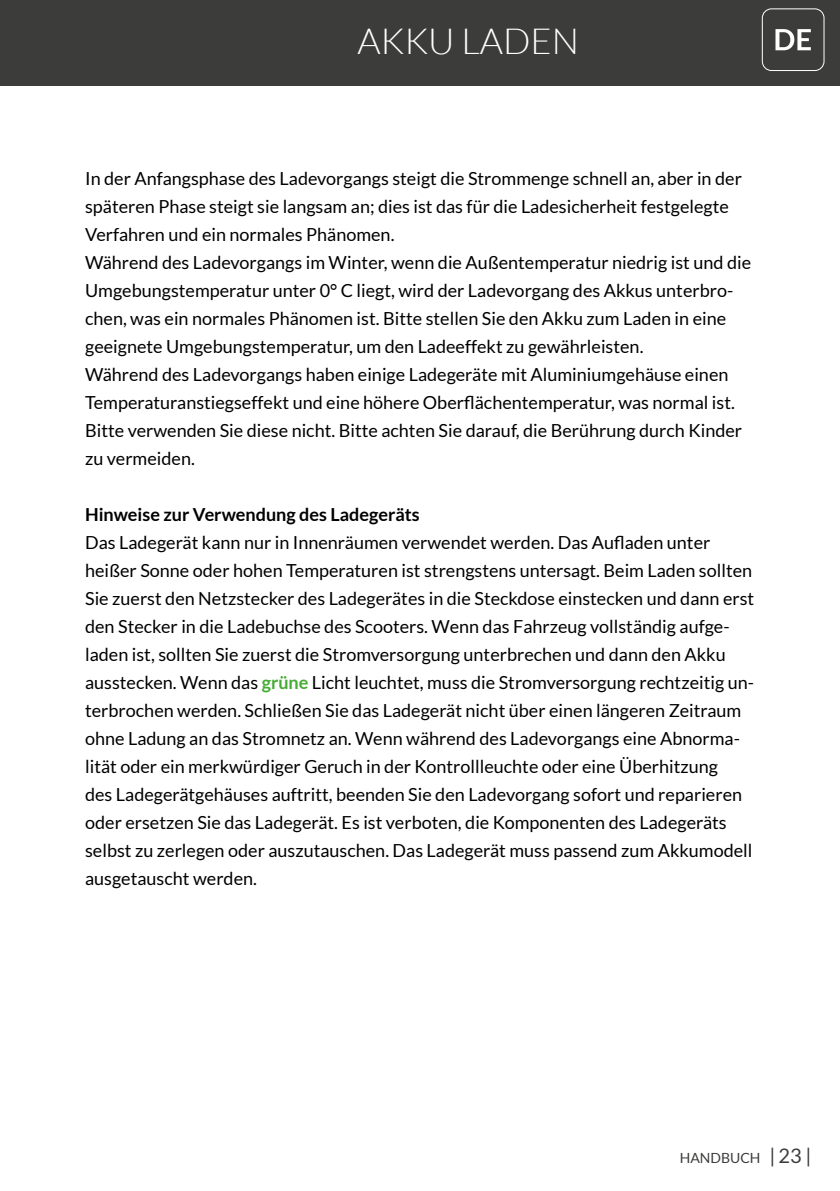
<style>
.page{position:relative;width:840px;height:1191px;background:#fff}
.page>*{position:absolute;margin:0;border:0;box-sizing:border-box;transform-origin:0 0}
.t1{font:300 36px "Lato";color:#fff}
.t2{font:18px/28px "Lato";color:#000}
.t3{font:700 18px "Lato";color:#000}
.t4{font:14px "Lato";color:#3c3c3b}
.s1{font-weight:700;color:#45ac34}
.s2{font-size:20px}
</style>
<div class="page">
<div style="left:0;top:0;width:839px;height:85px;background:#3c3c3b"></div>
<div style="left:761px;top:9px;width:62px;height:62px;border:1px solid #fff;border-radius:9px"></div>
<svg style="left:775px;top:29px;width:35px;height:21px"></svg>
<h1 class="t1" style="left:357px;top:22px;width:223px">AKKU LADEN</h1>
<p class="t2" style="left:85px;top:164px;width:667px">In der Anfangsphase des Ladevorgangs steigt die Strommenge schnell an, aber in der späteren Phase steigt sie langsam an; dies ist das für die Ladesicherheit festgelegte Verfahren und ein normales Phänomen.<br>Während des Ladevorgangs im Winter, wenn die Außentemperatur niedrig ist und die Umgebungstemperatur unter 0° C liegt, wird der Ladevorgang des Akkus unterbro&shy;chen, was ein normales Phänomen ist. Bitte stellen Sie den Akku zum Laden in eine geeignete Umgebungstemperatur, um den Ladeeffekt zu gewährleisten.<br>Während des Ladevorgangs haben einige Ladegeräte mit Aluminiumgehäuse einen Temperaturanstiegseffekt und eine höhere Oberflächentemperatur, was normal ist.<br>Bitte verwenden Sie diese nicht. Bitte achten Sie darauf, die Berührung durch Kinder zu vermeiden.</p>
<p class="t3" style="left:85px;top:504px;width:336px">Hinweise zur Verwendung des Ladegeräts</p>
<p class="t2" style="left:85px;top:528px;width:670px">Das Ladegerät kann nur in Innenräumen verwendet werden. Das Aufladen unter heißer Sonne oder hohen Temperaturen ist strengstens untersagt. Beim Laden sollten Sie zuerst den Netzstecker des Ladegerätes in die Steckdose einstecken und dann erst den Stecker in die Ladebuchse des Scooters. Wenn das Fahrzeug vollständig aufge&shy;laden ist, sollten Sie zuerst die Stromversorgung unterbrechen und dann den Akku ausstecken. Wenn das <span class="s1">grüne</span> Licht leuchtet, muss die Stromversorgung rechtzeitig un&shy;terbrochen werden. Schließen Sie das Ladegerät nicht über einen längeren Zeitraum ohne Ladung an das Stromnetz an. Wenn während des Ladevorgangs eine Abnorma&shy;lität oder ein merkwürdiger Geruch in der Kontrollleuchte oder eine Überhitzung<br>des Ladegerätgehäuses auftritt, beenden Sie den Ladevorgang sofort und reparieren oder ersetzen Sie das Ladegerät. Es ist verboten, die Komponenten des Ladegeräts selbst zu zerlegen oder auszutauschen. Das Ladegerät muss passend zum Akkumodell ausgetauscht werden.</p>
<p class="t4" style="left:679px;top:1149px;width:133px">HANDBUCH <span class="s2">| 23 |</span></p>
</div>
